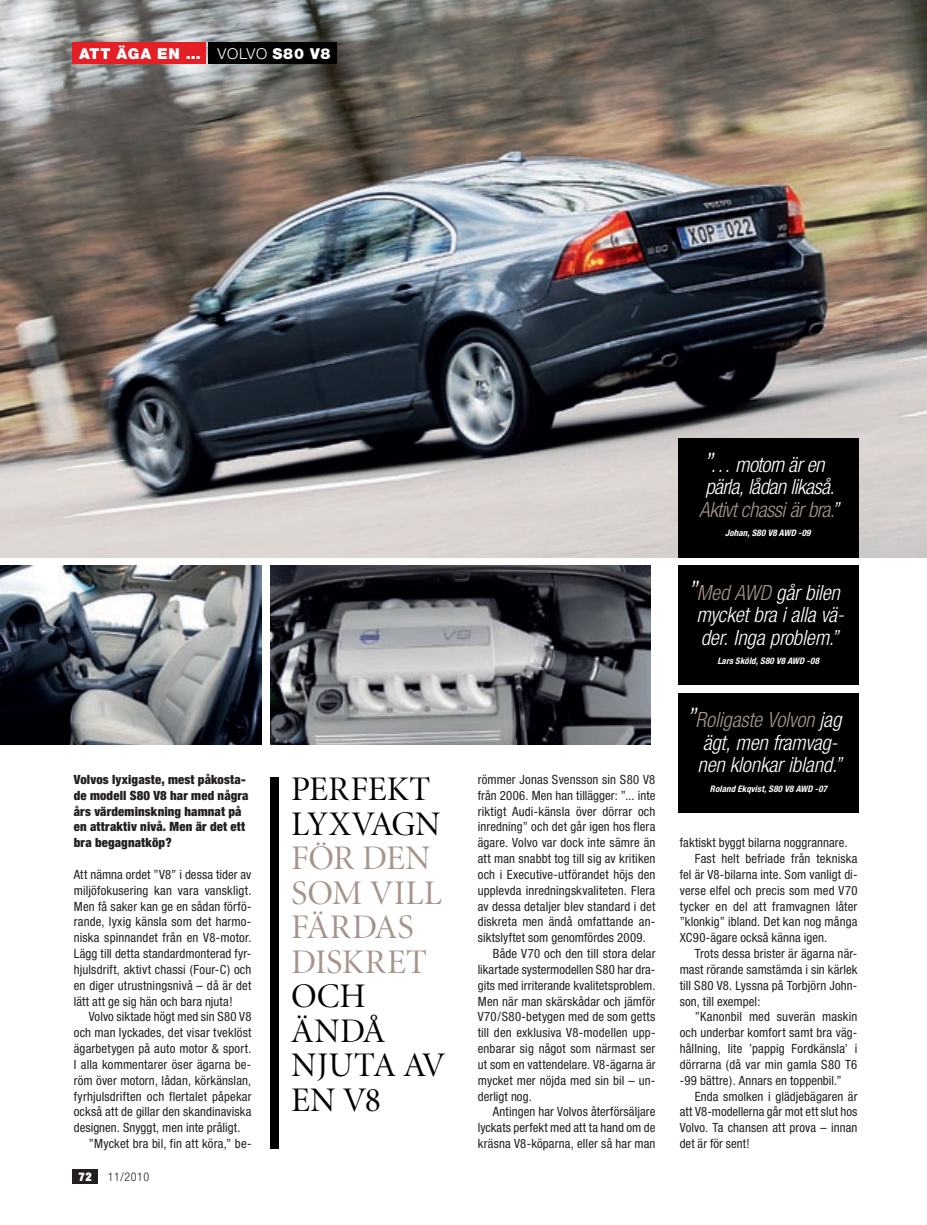
<style>
.page{position:relative;width:927px;height:1225px;background:#fff}
.page>*{position:absolute;margin:0;border:0;box-sizing:border-box;transform-origin:0 0}
.t1{font:34.5px/34.5px "Minion Display";color:#000001}
.t2{font:italic 300 condensed 21px/22.5px "Helvetica Neue";letter-spacing:-.01em;color:#fff;text-align:center}
.t3{font:900 15px "Helvetica Neue";letter-spacing:.05em;color:#fff}
.t4{font:condensed 12.75px "Helvetica Neue";letter-spacing:.01em;color:#231f20}
.t5{font:900 condensed 12.75px/15.9px "Helvetica Neue";letter-spacing:.01em;color:#231f20}
.t6{font:300 condensed 12px "Helvetica Neue";letter-spacing:.05em;color:#231f20}
.t7{font:900 expanded 12px "Helvetica Neue";color:#fff}
.t8{font:italic 700 condensed 9px "Helvetica Neue";letter-spacing:.01em;color:#fff}
.s1{font-weight:300}
.s2{color:#a6948b}
.s3{font-size:27px}
</style>
<div class="page">
<div style="left:678px;top:693px;width:181px;height:119px;background:#000001"></div>
<div style="left:678px;top:566px;width:181px;height:119px;background:#000001"></div>
<img style="left:0;top:0;width:927px;height:557px">
<div style="left:678px;top:438px;width:181px;height:119px;background:#000001"></div>
<div style="left:72px;top:1169px;width:26px;height:15px;background:#231f20"></div>
<img style="left:0;top:566px;width:261px;height:178px">
<div style="left:72px;top:43px;width:134px;height:21px;background:#e41f25"></div>
<div style="left:208px;top:43px;width:129px;height:21px;background:#000001"></div>
<div style="left:270px;top:777px;width:9px;height:371px;background:#000001"></div>
<img style="left:270px;top:566px;width:381px;height:178px">
<p class="t3" style="left:79px;top:45px;width:253px">ATT ÄGA EN … <span class="s1">VOLVO</span> S80 V8</p>
<p class="t5" style="left:74px;top:771px;width:176px">Volvos lyxigaste, mest påkosta&shy;de modell S80 V8 har med några års värdeminskning hamnat på en attraktiv nivå. Men är det ett bra begagnatköp?</p>
<p class="t4" style="left:74px;top:867px;width:179px">Att nämna ordet ”V8” i dessa tider av</p>
<p class="t4" style="left:74px;top:883px;width:179px">miljöfokusering kan vara vanskligt.</p>
<p class="t4" style="left:74px;top:898px;width:179px">Men få saker kan ge en sådan förfö-</p>
<p class="t4" style="left:74px;top:914px;width:179px">rande, lyxig känsla som det harmo-</p>
<p class="t4" style="left:74px;top:930px;width:179px">niska spinnandet från en V8-motor.</p>
<p class="t4" style="left:74px;top:946px;width:179px">Lägg till detta standardmonterad fyr-</p>
<p class="t4" style="left:74px;top:962px;width:179px">hjulsdrift, aktivt chassi (Four-C) och</p>
<p class="t4" style="left:74px;top:978px;width:179px">en diger utrustningsnivå – då är det</p>
<p class="t4" style="left:74px;top:993px;width:160px">lätt att ge sig hän och bara njuta!</p>
<p class="t4" style="left:89px;top:1009px;width:164px">Volvo siktade högt med sin S80 V8</p>
<p class="t4" style="left:74px;top:1025px;width:179px">och man lyckades, det visar tveklöst</p>
<p class="t4" style="left:74px;top:1041px;width:179px">ägarbetygen på auto motor &amp; sport.</p>
<p class="t4" style="left:74px;top:1057px;width:179px">I alla kommentarer öser ägarna be-</p>
<p class="t4" style="left:74px;top:1072px;width:179px">röm över motorn, lådan, körkänslan,</p>
<p class="t4" style="left:74px;top:1088px;width:179px">fyrhjulsdriften och flertalet påpekar</p>
<p class="t4" style="left:74px;top:1104px;width:179px">också att de gillar den skandinaviska</p>
<p class="t4" style="left:74px;top:1120px;width:168px">designen. Snyggt, men inte pråligt.</p>
<p class="t4" style="left:89px;top:1136px;width:164px">”Mycket bra bil, fin att köra,” be-</p>
<p class="t7" style="left:79px;top:1169px;width:15px">72</p>
<p class="t6" style="left:108px;top:1170px;width:43px">11/2010</p>
<p class="t1" style="left:291px;top:773px;width:156px">PERFEKT<br>LYXVAGN<br><span class="s2">FÖR DEN<br>SOM VILL<br>FÄRDAS<br>DISKRET<br></span>OCH<br>ÄNDÅ<br>NJUTA AV<br>EN V8</p>
<p class="t4" style="left:478px;top:772px;width:179px">römmer Jonas Svensson sin S80 V8</p>
<p class="t4" style="left:478px;top:788px;width:179px">från 2006. Men han tillägger: ”... inte</p>
<p class="t4" style="left:478px;top:803px;width:179px">riktigt Audi-känsla över dörrar och</p>
<p class="t4" style="left:478px;top:819px;width:179px">inredning” och det går igen hos flera</p>
<p class="t4" style="left:478px;top:835px;width:179px">ägare. Volvo var dock inte sämre än</p>
<p class="t4" style="left:478px;top:851px;width:179px">att man snabbt tog till sig av kritiken</p>
<p class="t4" style="left:478px;top:867px;width:179px">och i Executive-utförandet höjs den</p>
<p class="t4" style="left:478px;top:883px;width:179px">upplevda inredningskvaliteten. Flera</p>
<p class="t4" style="left:478px;top:898px;width:179px">av dessa detaljer blev standard i det</p>
<p class="t4" style="left:478px;top:914px;width:179px">diskreta men ändå omfattande an-</p>
<p class="t4" style="left:478px;top:930px;width:169px">siktslyftet som genomfördes 2009.</p>
<p class="t4" style="left:493px;top:946px;width:164px">Både V70 och den till stora delar</p>
<p class="t4" style="left:478px;top:962px;width:179px">likartade systermodellen S80 har dra-</p>
<p class="t4" style="left:478px;top:978px;width:179px">gits med irriterande kvalitetsproblem.</p>
<p class="t4" style="left:478px;top:993px;width:179px">Men när man skärskådar och jämför</p>
<p class="t4" style="left:478px;top:1009px;width:179px">V70/S80-betygen med de som getts</p>
<p class="t4" style="left:478px;top:1025px;width:179px">till den exklusiva V8-modellen upp-</p>
<p class="t4" style="left:478px;top:1041px;width:179px">enbarar sig något som närmast ser</p>
<p class="t4" style="left:478px;top:1057px;width:179px">ut som en vattendelare. V8-ägarna är</p>
<p class="t4" style="left:478px;top:1072px;width:179px">mycket mer nöjda med sin bil – un-</p>
<p class="t4" style="left:478px;top:1088px;width:55px">derligt nog.</p>
<p class="t4" style="left:493px;top:1104px;width:164px">Antingen har Volvos återförsäljare</p>
<p class="t4" style="left:478px;top:1120px;width:179px">lyckats perfekt med att ta hand om de</p>
<p class="t4" style="left:478px;top:1136px;width:179px">kräsna V8-köparna, eller så har man</p>
<p class="t2" style="left:699px;top:453px;width:142px;text-align:left"><span class="s3">”</span>… motorn är en pärla, lådan likaså.<br><span class="s2">Aktivt chassi är bra.</span>”</p>
<p class="t8" style="left:725px;top:527px;width:87px">Johan, S80 V8 AWD -09</p>
<p class="t2" style="left:687px;top:580px;width:158px"><span class="s3">”</span><span class="s2">Med AWD</span> går bilen mycket bra i alla vä&shy;der. Inga problem.”</p>
<p class="t8" style="left:718px;top:655px;width:103px">Lars Sköld, S80 V8 AWD -08</p>
<p class="t2" style="left:686px;top:708px;width:157px"><span class="s3">”</span><span class="s2">Roligaste Volvon</span> jag ägt, men framvag&shy;nen klonkar ibland.”</p>
<p class="t8" style="left:710px;top:783px;width:119px">Roland Ekqvist, S80 V8 AWD -07</p>
<p class="t4" style="left:680px;top:835px;width:169px">faktiskt byggt bilarna noggrannare.</p>
<p class="t4" style="left:695px;top:851px;width:164px">Fast helt befriade från tekniska</p>
<p class="t4" style="left:680px;top:867px;width:179px">fel är V8-bilarna inte. Som vanligt di-</p>
<p class="t4" style="left:680px;top:883px;width:179px">verse elfel och precis som med V70</p>
<p class="t4" style="left:680px;top:898px;width:179px">tycker en del att framvagnen låter</p>
<p class="t4" style="left:680px;top:914px;width:179px">”klonkig” ibland. Det kan nog många</p>
<p class="t4" style="left:680px;top:930px;width:149px">XC90-ägare också känna igen.</p>
<p class="t4" style="left:695px;top:946px;width:164px">Trots dessa brister är ägarna när-</p>
<p class="t4" style="left:680px;top:962px;width:179px">mast rörande samstämda i sin kärlek</p>
<p class="t4" style="left:680px;top:978px;width:179px">till S80 V8. Lyssna på Torbjörn John-</p>
<p class="t4" style="left:680px;top:993px;width:82px">son, till exempel:</p>
<p class="t4" style="left:695px;top:1009px;width:164px">”Kanonbil med suverän maskin</p>
<p class="t4" style="left:680px;top:1025px;width:179px">och underbar komfort samt bra väg-</p>
<p class="t4" style="left:680px;top:1041px;width:179px">hållning, lite ’pappig Fordkänsla’ i</p>
<p class="t4" style="left:680px;top:1057px;width:179px">dörrarna (då var min gamla S80 T6</p>
<p class="t4" style="left:680px;top:1073px;width:163px">-99 bättre). Annars en toppenbil.”</p>
<p class="t4" style="left:695px;top:1088px;width:164px">Enda smolken i glädjebägaren är</p>
<p class="t4" style="left:680px;top:1104px;width:179px">att V8-modellerna går mot ett slut hos</p>
<p class="t4" style="left:680px;top:1120px;width:179px">Volvo. Ta chansen att prova – innan</p>
<p class="t4" style="left:680px;top:1136px;width:72px">det är för sent!</p>
</div>
